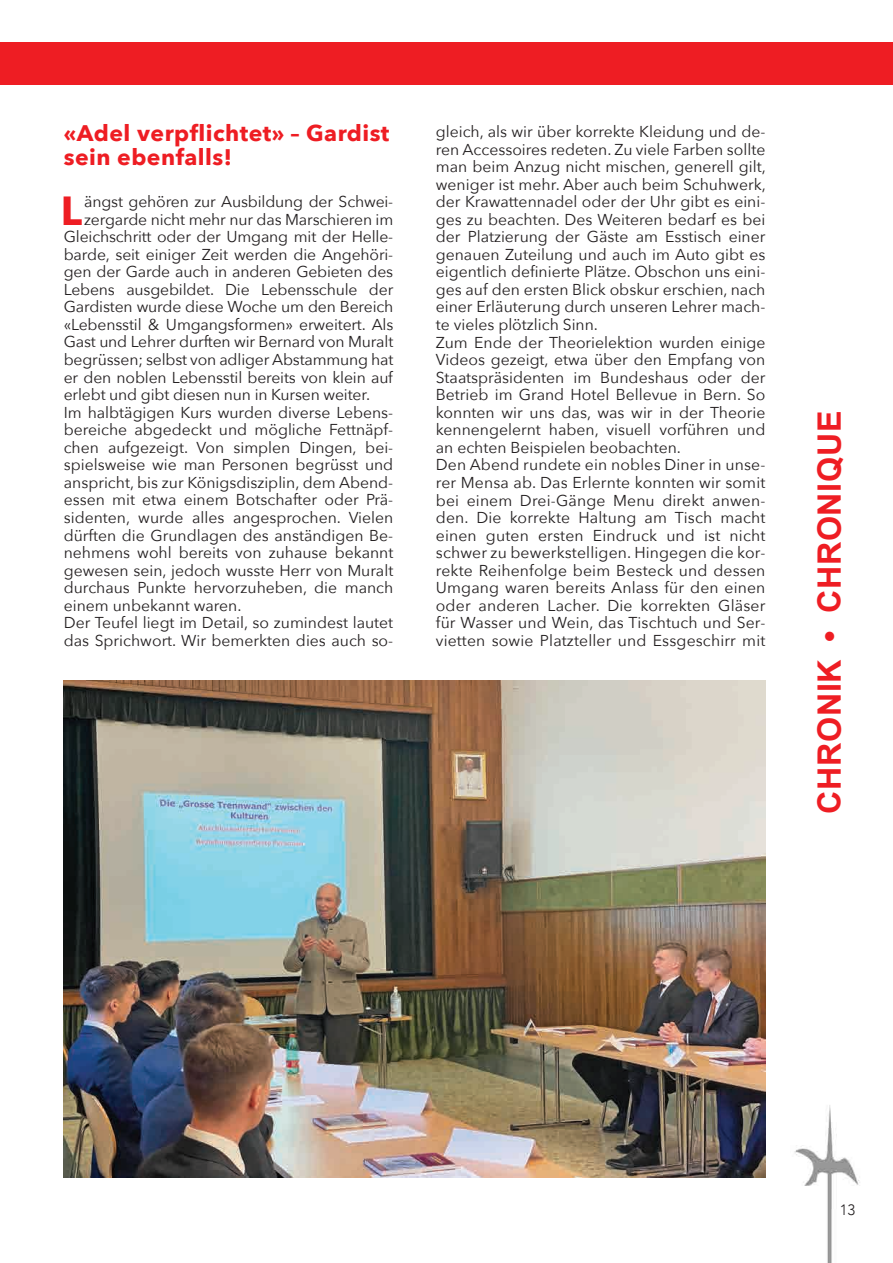
<style>
.page{position:relative;width:893px;height:1263px;background:#fff}
.page>*{position:absolute;margin:0;border:0;box-sizing:border-box;transform-origin:0 0}
.t1{font:700 40.5px "Avenir Next";color:#ee1d23}
.t2{font:700 32.25px "Arial";letter-spacing:.02em;color:#ee1d23}
.t3{font:700 22.5px/24px "Avenir Next";letter-spacing:.02em;color:#ee1d23}
.t4{font:15.75px/17.5px "Avenir Next";letter-spacing:-.01em;color:#231f20;text-align:justify}
.t5{font:300 15px "Avenir";color:#231f20}
</style>
<div class="page">
<img style="left:794px;top:1105px;width:66px;height:158px">
<div style="left:0;top:43px;width:893px;height:42px;background:#ee1d23"></div>
<img style="left:64px;top:680px;width:701px;height:498px">
<p class="t3" style="left:64px;top:120px;width:327px">«Adel verpflichtet» – Gardist sein ebenfalls!</p>
<p class="t1" style="left:61px;top:175px;width:23px">L</p>
<p class="t4" style="left:84px;top:192px;width:311px">ängst gehören zur Ausbildung der Schwei-</p>
<p class="t4" style="left:84px;top:210px;width:311px">zergarde nicht mehr nur das Marschieren im</p>
<p class="t4" style="left:64px;top:227px;width:331px">Gleichschritt oder der Umgang mit der Helle-</p>
<p class="t4" style="left:64px;top:245px;width:331px">barde, seit einiger Zeit werden die Angehöri-</p>
<p class="t4" style="left:64px;top:262px;width:331px">gen der Garde auch in anderen Gebieten des</p>
<p class="t4" style="left:64px;top:280px;width:331px">Lebens ausgebildet. Die Lebensschule der</p>
<p class="t4" style="left:64px;top:297px;width:331px">Gardisten wurde diese Woche um den Bereich</p>
<p class="t4" style="left:64px;top:315px;width:331px">«Lebensstil &amp; Umgangsformen» erweitert. Als</p>
<p class="t4" style="left:64px;top:333px;width:331px">Gast und Lehrer durften wir Bernard von Muralt</p>
<p class="t4" style="left:64px;top:350px;width:331px">begrüssen; selbst von adliger Abstammung hat</p>
<p class="t4" style="left:64px;top:368px;width:331px">er den noblen Lebensstil bereits von klein auf</p>
<p class="t4" style="left:64px;top:385px;width:308px">erlebt und gibt diesen nun in Kursen weiter.</p>
<p class="t4" style="left:64px;top:403px;width:331px">Im halbtägigen Kurs wurden diverse Lebens&shy;bereiche abgedeckt und mögliche Fettnäpf&shy;chen aufgezeigt. Von simplen Dingen, bei&shy;spielsweise wie man Personen begrüsst und anspricht, bis zur Königsdisziplin, dem Abend&shy;essen mit etwa einem Botschafter oder Prä&shy;sidenten, wurde alles angesprochen. Vielen dürften die Grundlagen des anständigen Be&shy;nehmens wohl bereits von zuhause bekannt gewesen sein, jedoch wusste Herr von Muralt durchaus Punkte hervorzuheben, die manch einem unbekannt waren.</p>
<p class="t4" style="left:64px;top:613px;width:331px">Der Teufel liegt im Detail, so zumindest lautet das Sprichwort. Wir bemerkten dies auch so-</p>
<p class="t4" style="left:436px;top:122px;width:331px">gleich, als wir über korrekte Kleidung und de&shy;ren Accessoires redeten. Zu viele Farben sollte man beim Anzug nicht mischen, generell gilt, weniger ist mehr. Aber auch beim Schuhwerk, der Krawattennadel oder der Uhr gibt es eini&shy;ges zu beachten. Des Weiteren bedarf es bei der Platzierung der Gäste am Esstisch einer genauen Zuteilung und auch im Auto gibt es eigentlich definierte Plätze. Obschon uns eini&shy;ges auf den ersten Blick obskur erschien, nach einer Erläuterung durch unseren Lehrer mach&shy;te vieles plötzlich Sinn.</p>
<p class="t4" style="left:436px;top:333px;width:331px">Zum Ende der Theorielektion wurden einige Videos gezeigt, etwa über den Empfang von Staatspräsidenten im Bundeshaus oder der Betrieb im Grand Hotel Bellevue in Bern. So konnten wir uns das, was wir in der Theorie kennengelernt haben, visuell vorführen und an echten Beispielen beobachten.</p>
<p class="t4" style="left:436px;top:455px;width:331px">Den Abend rundete ein nobles Diner in unse&shy;rer Mensa ab. Das Erlernte konnten wir somit bei einem Drei-Gänge Menu direkt anwen&shy;den. Die korrekte Haltung am Tisch macht einen guten ersten Eindruck und ist nicht schwer zu bewerkstelligen. Hingegen die kor&shy;rekte Reihenfolge beim Besteck und dessen Umgang waren bereits Anlass für den einen oder anderen Lacher. Die korrekten Gläser für Wasser und Wein, das Tischtuch und Ser&shy;vietten sowie Platzteller und Essgeschirr mit</p>
<p class="t2" style="left:808px;top:814px;width:404px;rotate:-90deg">CHRONIK • CHRONIQUE</p>
<p class="t5" style="left:840px;top:1201px;width:17px">13</p>
</div>
